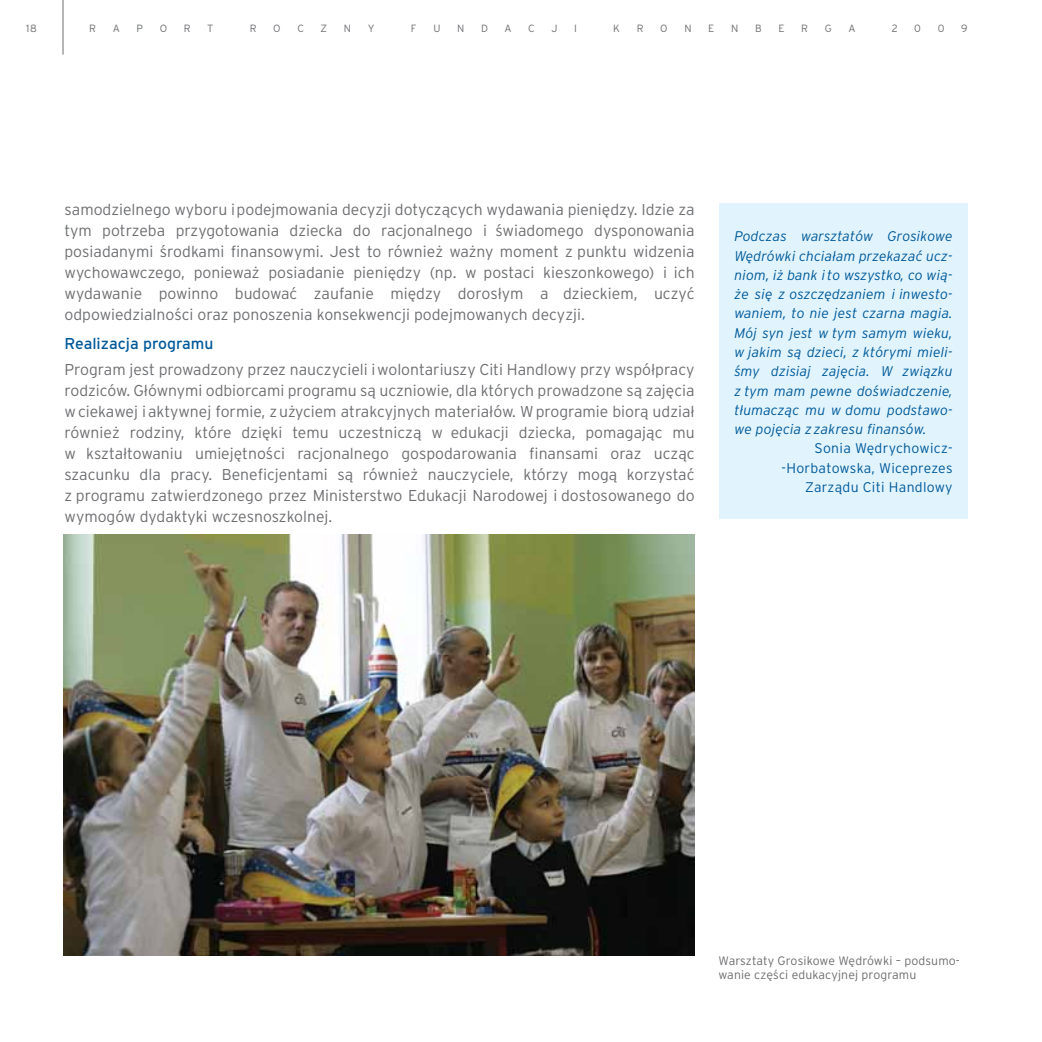
<style>
.page{position:relative;width:1042px;height:1042px;background:#fff}
.page>*{position:absolute;margin:0;border:0;box-sizing:border-box;transform-origin:0 0}
.t1{font:300 15.75px/21px "Interstate Pl";color:#6d6e71;text-align:justify}
.t2{font:15.75px "Interstate Pl";color:#00599a}
.t3{font:italic 300 14px/19.2px "Interstate Pl";letter-spacing:.01em;color:#00599a;text-align:justify}
.t4{font:300 14px/19.2px "Interstate Pl";letter-spacing:.02em;color:#00599a;text-align:right}
.t5{font:300 12.25px/14px "Interstate Pl";letter-spacing:.01em;color:#6d6e71}
.t6{font:300 10.5px "Interstate Pl";color:#6d6e71}
</style>
<div class="page">
<hr style="left:63px;top:0;width:1px;height:55px;background:#6d6e71">
<img style="left:63px;top:534px;width:631px;height:421px">
<div style="left:719px;top:203px;width:248px;height:315px;background:#e1f4fd"></div>
<p class="t6" style="left:26px;top:23px;width:13px">18</p>
<p class="t6" style="left:89px;top:23px;width:8px">R</p>
<p class="t6" style="left:113px;top:23px;width:9px">A</p>
<p class="t6" style="left:137px;top:23px;width:8px">P</p>
<p class="t6" style="left:160px;top:23px;width:9px">O</p>
<p class="t6" style="left:184px;top:23px;width:8px">R</p>
<p class="t6" style="left:207px;top:23px;width:8px">T</p>
<p class="t6" style="left:250px;top:23px;width:8px">R</p>
<p class="t6" style="left:273px;top:23px;width:9px">O</p>
<p class="t6" style="left:297px;top:23px;width:8px">C</p>
<p class="t6" style="left:321px;top:23px;width:8px">Z</p>
<p class="t6" style="left:344px;top:23px;width:9px">N</p>
<p class="t6" style="left:368px;top:23px;width:8px">Y</p>
<p class="t6" style="left:411px;top:23px;width:7px">F</p>
<p class="t6" style="left:433px;top:23px;width:9px">U</p>
<p class="t6" style="left:457px;top:23px;width:9px">N</p>
<p class="t6" style="left:481px;top:23px;width:8px">D</p>
<p class="t6" style="left:504px;top:23px;width:9px">A</p>
<p class="t6" style="left:528px;top:23px;width:8px">C</p>
<p class="t6" style="left:551px;top:23px;width:8px">J</p>
<p class="t6" style="left:574px;top:23px;width:4px">I</p>
<p class="t6" style="left:613px;top:23px;width:8px">K</p>
<p class="t6" style="left:637px;top:23px;width:8px">R</p>
<p class="t6" style="left:660px;top:23px;width:9px">O</p>
<p class="t6" style="left:684px;top:23px;width:9px">N</p>
<p class="t6" style="left:708px;top:23px;width:8px">E</p>
<p class="t6" style="left:731px;top:23px;width:9px">N</p>
<p class="t6" style="left:755px;top:23px;width:8px">B</p>
<p class="t6" style="left:778px;top:23px;width:8px">E</p>
<p class="t6" style="left:801px;top:23px;width:8px">R</p>
<p class="t6" style="left:825px;top:23px;width:8px">G</p>
<p class="t6" style="left:848px;top:23px;width:9px">A</p>
<p class="t6" style="left:892px;top:23px;width:7px">2</p>
<p class="t6" style="left:914px;top:23px;width:8px">0</p>
<p class="t6" style="left:937px;top:23px;width:8px">0</p>
<p class="t6" style="left:961px;top:23px;width:8px">9</p>
<p class="t1" style="left:64px;top:199px;width:632px">samodzielnego wyboru i podejmowania decyzji dotyczących wydawania pieniędzy. Idzie za tym potrzeba przygotowania dziecka do racjonalnego i świadomego dysponowania posiadanymi środkami finansowymi. Jest to również ważny moment z punktu widzenia wychowawczego, ponieważ posiadanie pieniędzy (np. w postaci kieszonkowego) i ich wydawanie powinno budować zaufanie między dorosłym a dzieckiem, uczyć odpowiedzialności oraz ponoszenia konsekwencji podejmowanych decyzji.</p>
<p class="t2" style="left:64px;top:335px;width:150px">Realizacja programu</p>
<p class="t1" style="left:64px;top:359px;width:632px">Program jest prowadzony przez nauczycieli i wolontariuszy Citi Handlowy przy współpracy rodziców. Głównymi odbiorcami programu są uczniowie, dla których prowadzone są zajęcia w ciekawej i aktywnej formie, z użyciem atrakcyjnych materiałów. W programie biorą udział również rodziny, które dzięki temu uczestniczą w edukacji dziecka, pomagając mu w kształtowaniu umiejętności racjonalnego gospodarowania finansami oraz ucząc szacunku dla pracy. Beneficjentami są również nauczyciele, którzy mogą korzystać z programu zatwierdzonego przez Ministerstwo Edukacji Narodowej i dostosowanego do wymogów dydaktyki wczesnoszkolnej.</p>
<p class="t3" style="left:734px;top:227px;width:220px">Podczas warsztatów Grosikowe Wędrówki chciałam przekazać ucz&shy;niom, iż bank i to wszystko, co wią&shy;że się z oszczędzaniem i inwesto&shy;waniem, to nie jest czarna magia.<br>Mój syn jest w tym samym wieku, w jakim są dzieci, z którymi mieli&shy;śmy dzisiaj zajęcia. W związku z tym mam pewne doświadczenie, tłumacząc mu w domu podstawo&shy;we pojęcia z zakresu finansów.</p>
<p class="t4" style="left:781px;top:438px;width:172px">Sonia Wędrychowicz--Horbatowska, Wiceprezes<br>Zarządu Citi Handlowy</p>
<p class="t5" style="left:718px;top:953px;width:243px">Warsztaty Grosikowe Wędrówki – podsumo&shy;wanie części edukacyjnej programu</p>
</div>
